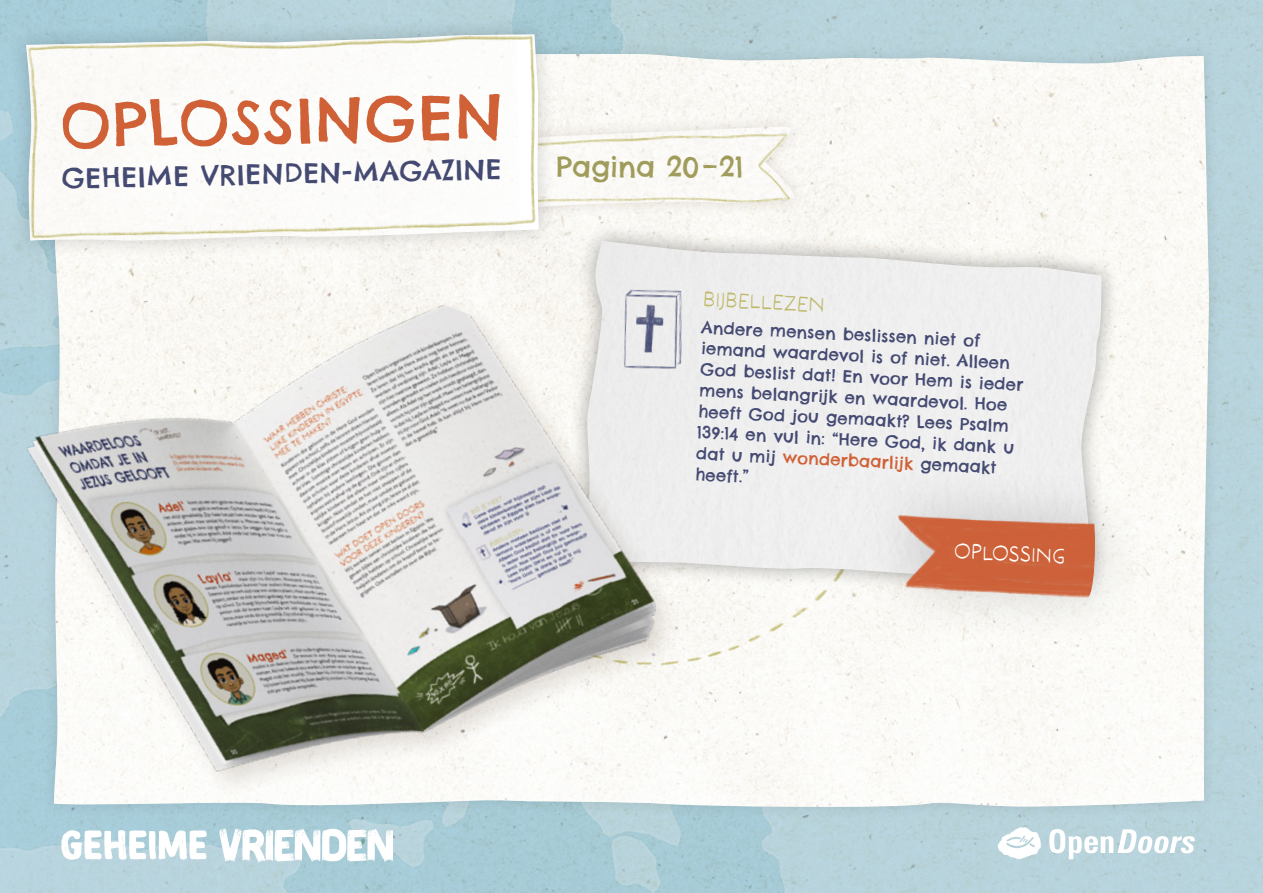
<style>
.page{position:relative;width:1263px;height:893px;background:#fff}
.page>*{position:absolute;margin:0;border:0;box-sizing:border-box;transform-origin:0 0}
.t1{font:60.6px "Chelsea Market Pro";color:#d06137}
.t2{font:27.9px "Chelsea Market Pro";color:#a09c5b}
.t3{font:27px "Chelsea Market Pro";color:#444a72}
.t4{font:21px "MOONBLOSSOM";color:#c0ba6c}
.t5{font:21px "MOONBLOSSOM";color:#fff}
.t6{font:16.5px/21.1px "Chelsea Market Pro";color:#444a72}
.s1{color:#d06137}
</style>
<div class="page">
<div style="left:0;top:0;width:1263px;height:893px;background:linear-gradient(to right,#acced9,#bad3db)"></div>
<div style="left:40px;top:40px;width:1183px;height:781px;background:#b6d1d9"></div>
<img style="left:559px;top:54px;width:650px;height:754px">
<div style="left:740px;top:602px;width:206px;height:174px;background:#fcfbf7"></div>
<svg style="left:559px;top:93px;width:263px;height:129px;background:#f7f6f0"></svg>
<div style="left:565px;top:222px;width:555px;height:380px;background:#000;opacity:.35"></div>
<img style="left:740px;top:241px;width:362px;height:342px">
<svg style="left:1px;top:11px;width:558px;height:164px;background:#e8eeee"></svg>
<img style="left:0;top:175px;width:740px;height:718px">
<svg style="left:606px;top:270px;width:93px;height:105px;background:#dedfe2"></svg>
<div style="left:849px;top:461px;width:299px;height:188px;background:#f6f4f1"></div>
<svg style="left:883px;top:497px;width:218px;height:106px"></svg>
<svg style="left:998px;top:827px;width:43px;height:32px"></svg>
<svg style="left:1049px;top:829px;width:146px;height:30px"></svg>
<svg style="left:48px;top:806px;width:357px;height:66px"></svg>
<h1 class="t1" style="left:59px;top:86px;width:445px;rotate:-1deg">OPLOSSINGEN</h1>
<h3 class="t3" style="left:62px;top:160px;width:441px;rotate:-1deg">GEHEIME VRIENDEN-MAGAZINE</h3>
<h2 class="t2" style="left:557px;top:149px;width:188px">Pagina 20–21</h2>
<p class="t4" style="left:704px;top:286px;width:123px;rotate:3deg">BIJBELLEZEN</p>
<p class="t6" style="left:702px;top:316px;width:326px;rotate:3deg">Andere mensen beslissen niet of iemand waardevol is of niet. All een<br>God beslist dat! En voo r Hem is ieder mens belangrijk en waardevol. Hoe heeft God jou gemaakt? Lees Psalm<br>139:14 en vul in: “Here God, ik dank u dat u mij <span class="s1">wonderbaarlijk</span> gemaakt heeft.”</p>
<p class="t5" style="left:955px;top:538px;width:112px;rotate:3deg">OPLOSSING</p>
</div>
